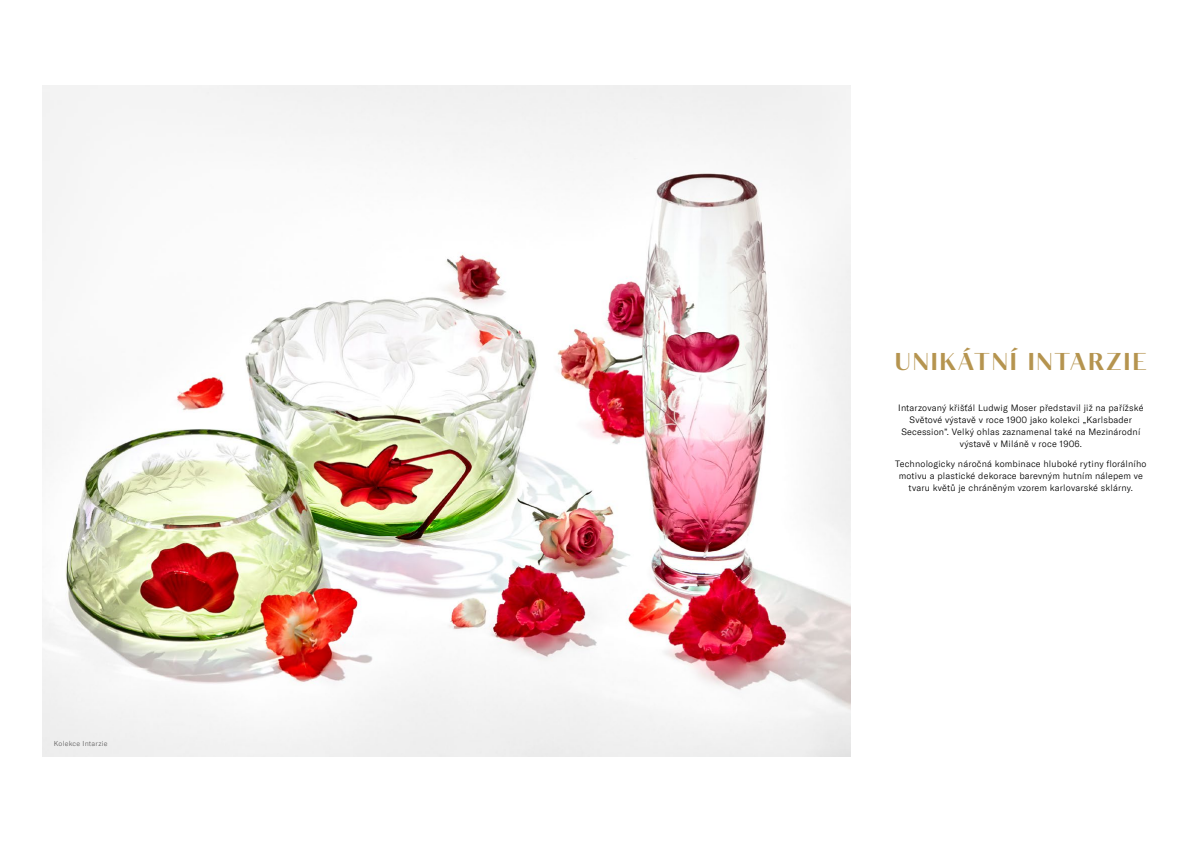
<style>
.page{position:relative;width:1191px;height:842px;background:#fff}
.page>*{position:absolute;margin:0;border:0;box-sizing:border-box;transform-origin:0 0}
.t1{font:600 24px "Tabac Glam G2";color:#b5944f}
.t2{font:300 9px/12px "GT America";letter-spacing:.02em;color:#000;text-align:center}
.t3{font:300 7px "GT America";letter-spacing:.03em;color:#646363}
</style>
<div class="page">
<img style="left:43px;top:85px;width:807px;height:672px">
<p class="t3" style="left:54px;top:739px;width:55px">Kolekce Intarzie</p>
<h1 class="t1" style="left:895px;top:346px;width:17px">UNIKÁTNÍ</h1>
<h1 class="t1" style="left:1028px;top:346px;width:16px">INTAR</h1>
<h1 class="t1" style="left:1106px;top:346px;width:29px">ZIE</h1>
<p class="t2" style="left:898px;top:401px;width:247px">Intarzovaný křišťál Ludwig Moser představil již na pařížské Světové výstavě v roce 1900 jako kolekci „Karlsbader Secession”. Velký ohlas zaznamenal také na Mezinárodní výstavě v Miláně v roce 1906.</p>
<p class="t2" style="left:895px;top:458px;width:253px">Technologicky náročná kombinace hluboké rytiny florálního motivu a plastické dekorace barevným hutním nálepem ve tvaru květů je chráně ným vzorem karlovarské sklárny.</p>
</div>
